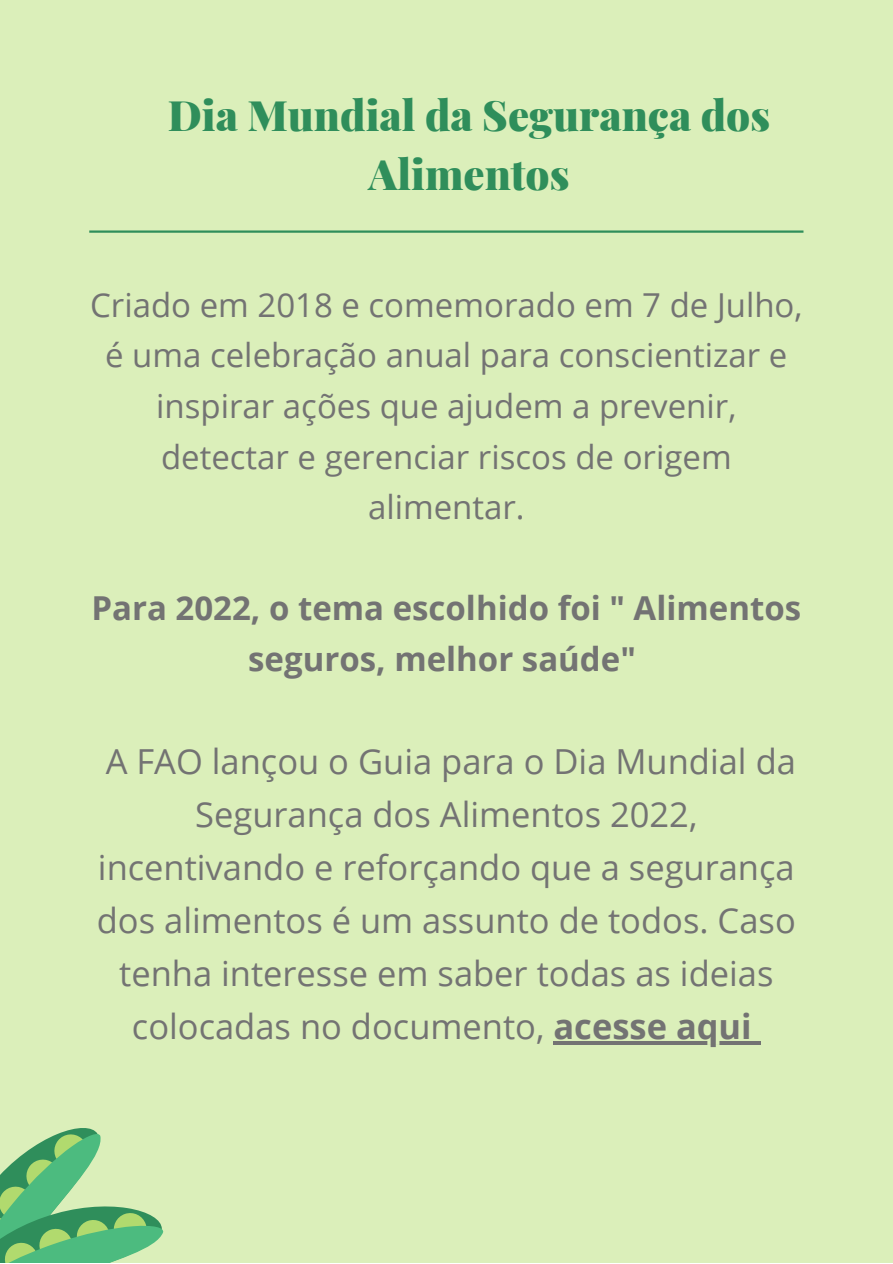
<style>
.page{position:relative;width:893px;height:1264px;background:#fff}
.page>*{position:absolute;margin:0;border:0;box-sizing:border-box;transform-origin:0 0}
.t1{font:900 42px/58.5px "Playfair Display";color:#2f8e5b;text-align:center}
.t2{font:34.5px/52.8px "Open Sans";color:#737373;text-align:center}
.t3{font:33px/50.6px "Open Sans";color:#737373;text-align:center}
.t4{font:700 33px/50.6px "Open Sans";color:#737373;text-align:center}
.s1{font-weight:700}
</style>
<div class="page">
<div style="left:0;top:0;width:892px;height:1262px;background:#dbefba"></div>
<hr style="left:89px;top:230px;width:714px;height:3px;background:#2f8e5b">
<svg style="left:0;top:1128px;width:164px;height:134px"></svg>
<svg style="left:553px;top:1041px;width:198px;height:3px"></svg>
<svg style="left:751px;top:1041px;width:9px;height:3px"></svg>
<p class="t1" style="left:168px;top:84px;width:604px">Dia Mundial da Segurança dos<br>Alimentos</p>
<p class="t3" style="left:90px;top:278px;width:714px">Criado em 2018 e comemorado em 7 de Julho, é uma celebração anual para conscientizar e inspirar ações que ajudem a prevenir, detectar e gerenciar riscos de origem alimentar.</p>
<p class="t4" style="left:91px;top:582px;width:711px">Para 2022, o tema escolhido foi " Alimentos seguros, melhor saúde"</p>
<p class="t2" style="left:97px;top:734px;width:700px">A FAO lançou o Guia para o Dia Mundial da Segurança dos Alimentos 2022, incentivando e reforçando que a segurança dos alimentos é um assunto de todos. Caso tenha interesse em saber todas as ideias colocadas no documento, <span class="s1">acesse aqui</span></p>
</div>
